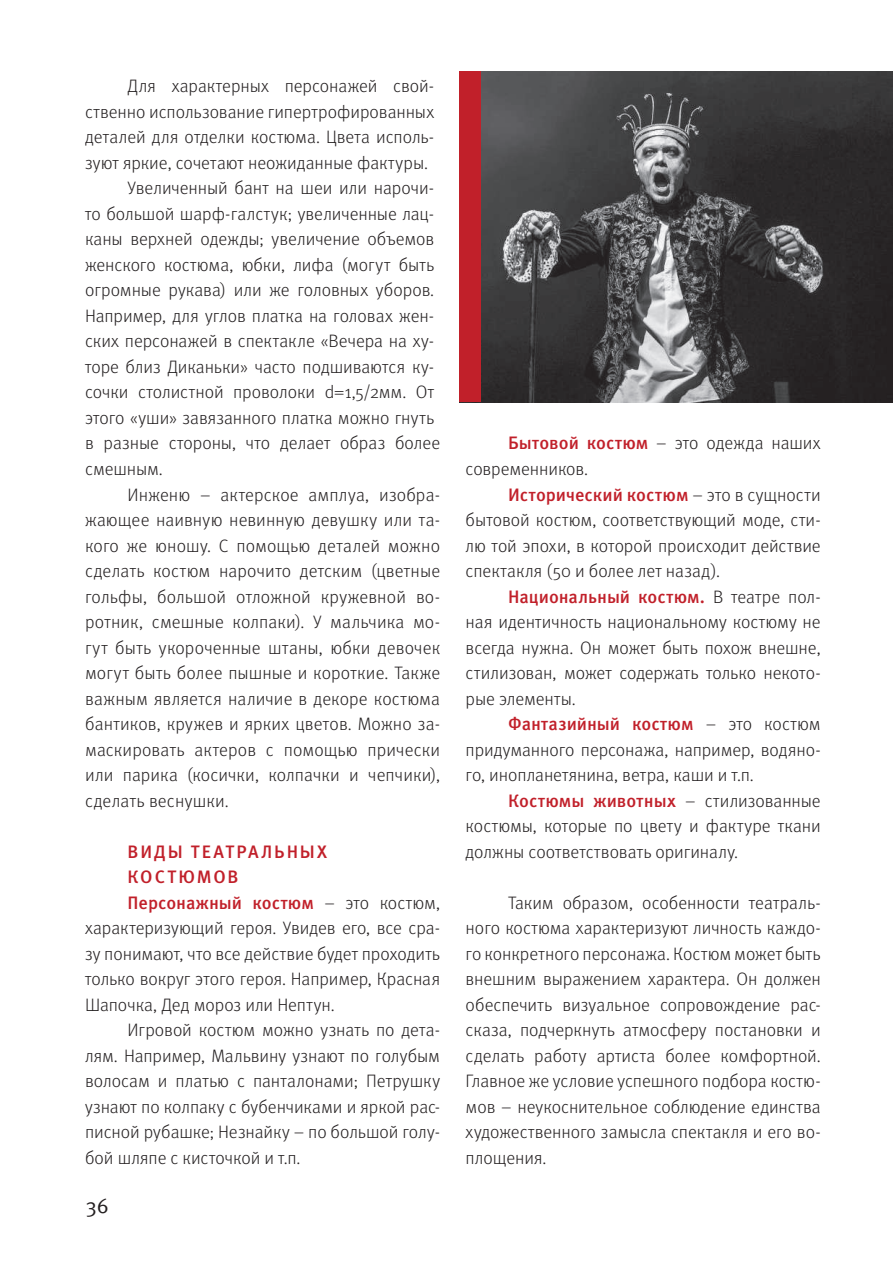
<style>
.page{position:relative;width:893px;height:1263px;background:#fff}
.page>*{position:absolute;margin:0;border:0;box-sizing:border-box;transform-origin:0 0}
.t1{font:21px "Meta Pro Norm";color:#231f20}
.t2{font:300 18px/25.5px "Meta Pro";color:#231f20;text-align:justify}
.t3{font:500 18px "Meta Pro";color:#c1202a}
.t4{font:500 18px "Meta Pro";letter-spacing:.09em;color:#c1202a}
.s1{font-weight:300;color:#231f20}
.s2{font-weight:500;color:#c1202a}
</style>
<div class="page">
<img style="left:460px;top:71px;width:433px;height:332px">
<div style="left:460px;top:71px;width:21px;height:331px;background:#c1202a"></div>
<p class="t2" style="left:128px;top:72px;width:308px">Для характерных персонажей свой-</p>
<p class="t2" style="left:85px;top:98px;width:351px">ственно использование гипертрофированных</p>
<p class="t2" style="left:85px;top:123px;width:351px">деталей для отделки костюма. Цвета исполь-</p>
<p class="t2" style="left:85px;top:149px;width:344px">зуют яркие, сочетают неожиданные фактуры.</p>
<p class="t2" style="left:128px;top:174px;width:308px">Увеличенный бант на шеи или нарочи-</p>
<p class="t2" style="left:85px;top:200px;width:351px">то большой шарф-галстук; увеличенные лац-</p>
<p class="t2" style="left:85px;top:225px;width:351px">каны верхней одежды; увеличение объемов</p>
<p class="t2" style="left:85px;top:251px;width:351px">женского костюма, юбки, лифа (могут быть</p>
<p class="t2" style="left:85px;top:276px;width:351px">огромные рукава) или же головных уборов.</p>
<p class="t2" style="left:85px;top:302px;width:351px">Например, для углов платка на головах жен-</p>
<p class="t2" style="left:85px;top:327px;width:351px">ских персонажей в спектакле «Вечера на ху-</p>
<p class="t2" style="left:85px;top:353px;width:351px">торе близ Диканьки» часто подшиваются ку-</p>
<p class="t2" style="left:85px;top:379px;width:351px">сочки столистной проволоки d=1,5/2мм. От</p>
<p class="t2" style="left:85px;top:404px;width:351px">этого «уши» завязанного платка можно гнуть</p>
<p class="t2" style="left:85px;top:430px;width:357px">в разные стороны, что делает образ более</p>
<p class="t2" style="left:85px;top:455px;width:79px">смешным.</p>
<p class="t2" style="left:128px;top:481px;width:314px">Инженю – актерское амплуа, изобра-</p>
<p class="t2" style="left:85px;top:506px;width:357px">жающее наивную невинную девушку или та-</p>
<p class="t2" style="left:85px;top:532px;width:357px">кого же юношу. С помощью деталей можно</p>
<p class="t2" style="left:85px;top:557px;width:357px">сделать костюм нарочито детским (цветные</p>
<p class="t2" style="left:85px;top:583px;width:357px">гольфы, большой отложной кружевной во-</p>
<p class="t2" style="left:85px;top:608px;width:357px">ротник, смешные колпаки). У мальчика мо-</p>
<p class="t2" style="left:85px;top:634px;width:357px">гут быть укороченные штаны, юбки девочек</p>
<p class="t2" style="left:85px;top:659px;width:357px">могут быть более пышные и короткие. Также</p>
<p class="t2" style="left:85px;top:685px;width:357px">важным является наличие в декоре костюма</p>
<p class="t2" style="left:85px;top:710px;width:357px">бантиков, кружев и ярких цветов. Можно за-</p>
<p class="t2" style="left:85px;top:736px;width:357px">маскировать актеров с помощью прически</p>
<p class="t2" style="left:85px;top:761px;width:357px">или парика (косички, колпачки и чепчики),</p>
<p class="t2" style="left:85px;top:787px;width:145px">сделать веснушки.</p>
<p class="t4" style="left:128px;top:837px;width:201px">ВИДЫ ТЕАТРАЛЬНЫХ</p>
<p class="t4" style="left:128px;top:863px;width:113px">КОСТЮМОВ</p>
<p class="t3" style="left:128px;top:888px;width:314px">Персонажный костюм <span class="s1">– это костюм,</span></p>
<p class="t2" style="left:85px;top:914px;width:357px">характеризующий героя. Увидев его, все сра-</p>
<p class="t2" style="left:85px;top:940px;width:357px">зу понимают, что все действие будет проходить</p>
<p class="t2" style="left:85px;top:965px;width:357px">только вокруг этого героя. Например, Красная</p>
<p class="t2" style="left:85px;top:991px;width:251px">Шапочка, Дед мороз или Нептун.</p>
<p class="t2" style="left:128px;top:1016px;width:314px">Игровой костюм можно узнать по дета-</p>
<p class="t2" style="left:85px;top:1042px;width:357px">лям. Например, Мальвину узнают по голубым</p>
<p class="t2" style="left:85px;top:1067px;width:357px">волосам и платью с панталонами; Петрушку</p>
<p class="t2" style="left:85px;top:1093px;width:357px">узнают по колпаку с бубенчиками и яркой рас-</p>
<p class="t2" style="left:85px;top:1118px;width:357px">писной рубашке; Незнайку – по большой голу-</p>
<p class="t2" style="left:85px;top:1144px;width:217px">бой шляпе с кисточкой и т.п.</p>
<p class="t1" style="left:86px;top:1189px;width:25px">36</p>
<p class="t2" style="left:466px;top:430px;width:357px;text-indent:43px"><span class="s2">Бытовой костюм</span> – это одежда наших современников.</p>
<p class="t2" style="left:466px;top:481px;width:357px;text-indent:43px"><span class="s2">Исторический костюм</span> – это в сущности бытовой костюм, соответствующий моде, сти&shy;лю той эпохи, в которой происходит действие спектакля (50 и более лет назад).</p>
<p class="t2" style="left:466px;top:583px;width:357px;text-indent:43px"><span class="s2">Национальный костюм.</span> В театре пол&shy;ная идентичность национальному костюму не всегда нужна. Он может быть похож внешне, стилизован, может содержать только некото&shy;рые элементы.</p>
<p class="t2" style="left:466px;top:710px;width:357px;text-indent:43px"><span class="s2">Фантазийный костюм</span> – это костюм придуманного персонажа, например, водяно&shy;го, инопланетянина, ветра, каши и т.п.</p>
<p class="t2" style="left:466px;top:787px;width:357px;text-indent:43px"><span class="s2">Костюмы животных</span> – стилизованные костюмы, которые по цвету и фактуре ткани должны соответствовать оригиналу.</p>
<p class="t2" style="left:466px;top:889px;width:357px;text-indent:43px">Таким образом, особенности театраль&shy;ного костюма характеризуют личность каждо&shy;го конкретного персонажа. Костюм может быть внешним выражением характера. Он должен обеспечить визуальное сопровождение рас&shy;сказа, подчеркнуть атмосферу постановки и сделать работу артиста более комфортной.<br>Главное же условие успешного подбора костю&shy;мов – неукоснительное соблюдение единства художественного замысла спектакля и его во&shy;площения.</p>
</div>
